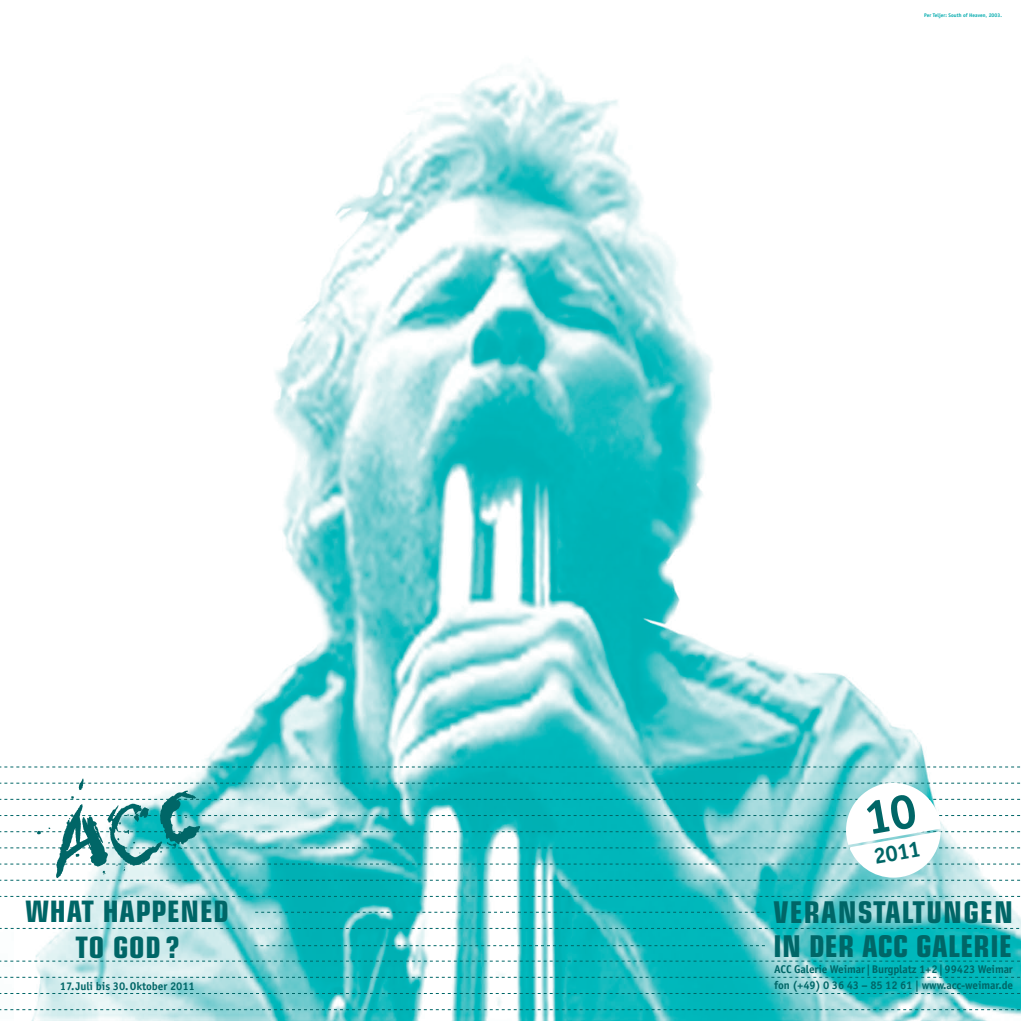
<style>
.page{position:relative;width:1021px;height:1021px;background:#fff}
.page>*{position:absolute;margin:0;border:0;box-sizing:border-box;transform-origin:0 0}
.t1{font:700 condensed 30px "Eurostile";letter-spacing:.01em;color:#006667}
.t2{font:700 condensed 30px "Eurostile";letter-spacing:.04em;color:#006667}
.t3{font:700 condensed 29.55px "Eurostile";letter-spacing:.03em;color:#006667}
.t4{font:700 22.5px "Officina Sans";color:#006667}
.t5{font:700 11.25px "Officina Sans";letter-spacing:-.01em;color:#006667}
.t6{font:700 5.25px "Officina Sans";letter-spacing:.015em;color:#00aaad}
</style>
<div class="page">
<img style="left:16px;top:66px;width:1004px;height:954px">
<svg style="left:0;top:960px;width:1020px;height:1px"></svg>
<svg style="left:0;top:976px;width:1020px;height:1px"></svg>
<svg style="left:0;top:993px;width:1020px;height:1px"></svg>
<svg style="left:0;top:1009px;width:1020px;height:1px"></svg>
<svg style="left:0;top:766px;width:1020px;height:1px"></svg>
<svg style="left:0;top:896px;width:1020px;height:1px"></svg>
<svg style="left:0;top:928px;width:1020px;height:1px"></svg>
<svg style="left:255px;top:911px;width:510px;height:1px"></svg>
<svg style="left:254px;top:945px;width:511px;height:1px"></svg>
<svg style="left:0;top:778px;width:1020px;height:102px"></svg>
<p class="t6" style="left:924px;top:12px;width:79px">Per Teljer: South of Heaven, 2003.</p>
<h3 class="t4" style="left:871px;top:842px;width:49px;rotate:-10deg">2011</h3>
<h2 class="t3" style="left:25px;top:893px;width:202px">WHAT HAPPENED</h2>
<h1 class="t2" style="left:773px;top:893px;width:223px">VERANSTALTUNGEN</h1>
<h2 class="t3" style="left:75px;top:929px;width:105px">TO GOD ?</h2>
<h1 class="t1" style="left:773px;top:927px;width:240px">IN DER ACC GALERIE</h1>
<p class="t5" style="left:774px;top:961px;width:240px">ACC Galerie Weimar |Burgplatz 1+2|99423 Weimar</p>
<p class="t5" style="left:60px;top:978px;width:136px">17.Juli bis 30.Oktober 2011</p>
<p class="t5" style="left:774px;top:977px;width:240px">fon (+49) 0 36 43 – 85 12 61 | www.acc-weimar.de</p>
</div>
